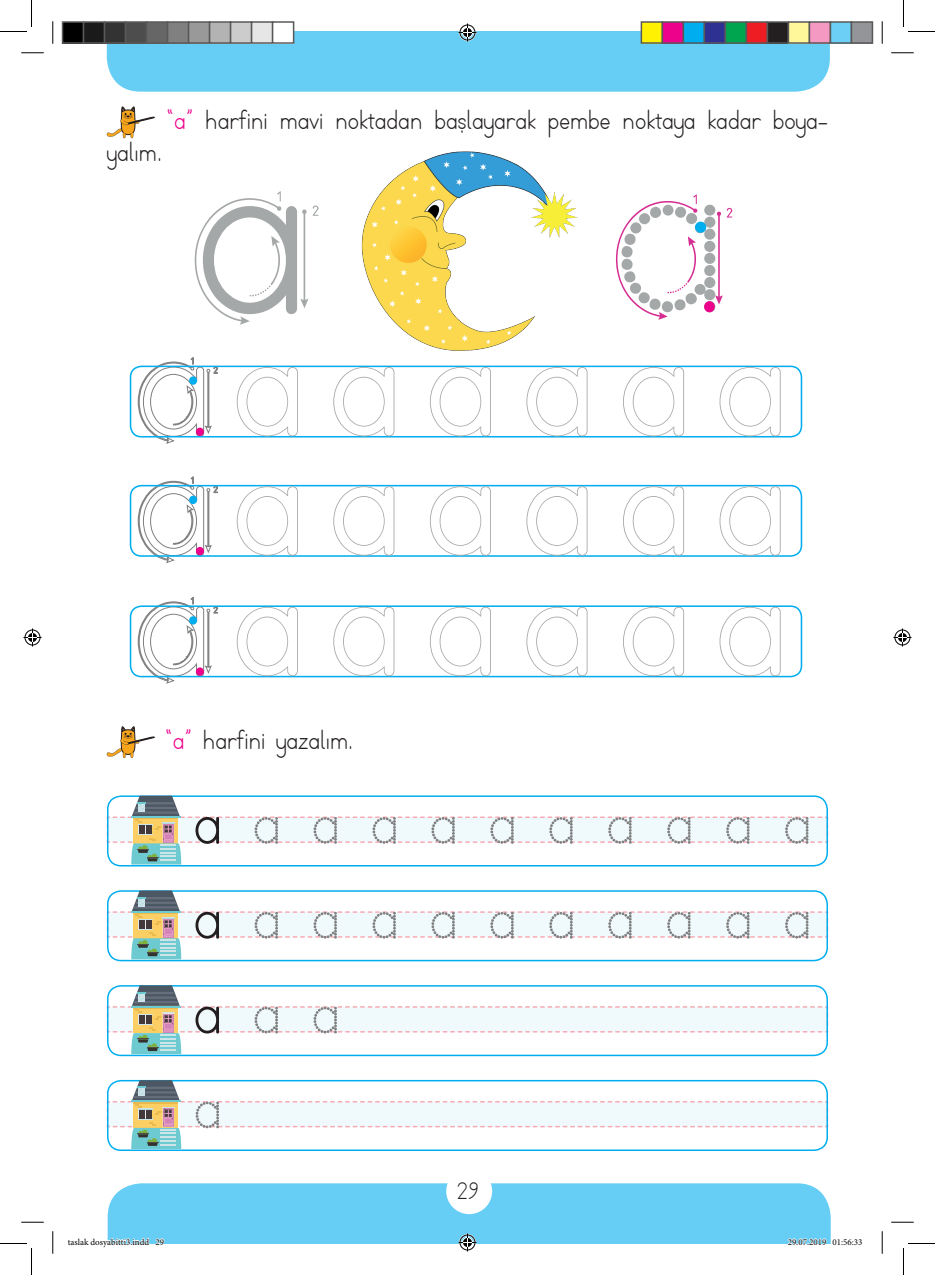
<style>
.page{position:relative;width:935px;height:1275px;background:#fff}
.page>*{position:absolute;margin:0;border:0;box-sizing:border-box;transform-origin:0 0}
.t1{font:271.5px "TTKB Dik Temel Abece Uni";color:#a5a8a8}
.t2{font:255px "TTKB Dik Temel Abece Arrow";color:#d52d91}
.t3{font:165px/119.9px "TTKB Dik Temel Abece Out Body";letter-spacing:.13em;color:#a5a8a8;text-align:justify}
.t4{font:67.5px/94.8px "TTKB Dik Temel Abece Dot";color:#7f8081}
.t5{font:27px "TTKB Dik Temel Abece";color:#231f20}
.t6{font:23.25px "TTKB Dik Temel Abece";color:#231f20}
.t7{font:9px "Minion Pro";color:#000}
.s1{color:#ed028c}
.s2{font-family:"TTKB Dik Temel Abece Dot"}
.s3{font-family:"TTKB Dik Temel Abece Uni";font-size:174px;color:#fff}
.s4{font-family:"TTKB Dik Temel Abece";color:#231f20}
</style>
<div class="page">
<svg style="left:107px;top:107px;width:48px;height:31px"></svg>
<svg style="left:107px;top:726px;width:48px;height:32px"></svg>
<div style="left:704px;top:301px;width:11px;height:11px;background:#ed028c;border-radius:50%"></div>
<div style="left:695px;top:222px;width:11px;height:11px;background:#00aeef;border-radius:50%"></div>
<svg style="left:137px;top:357px;width:81px;height:87px"></svg>
<div style="left:130px;top:366px;width:672px;height:71px;border:2px solid #00aeef;border-radius:11px"></div>
<div style="left:189px;top:376px;width:8px;height:9px;background:#00aeef;border-radius:50%"></div>
<div style="left:196px;top:428px;width:8px;height:8px;background:#ed028c;border-radius:50%"></div>
<svg style="left:137px;top:476px;width:81px;height:88px"></svg>
<div style="left:130px;top:485px;width:672px;height:72px;border:2px solid #00aeef;border-radius:11px"></div>
<div style="left:189px;top:496px;width:8px;height:8px;background:#00aeef;border-radius:50%"></div>
<div style="left:196px;top:547px;width:8px;height:8px;background:#ed028c;border-radius:50%"></div>
<svg style="left:137px;top:597px;width:81px;height:87px"></svg>
<div style="left:130px;top:605px;width:672px;height:72px;border:2px solid #00aeef;border-radius:11px"></div>
<div style="left:189px;top:616px;width:8px;height:9px;background:#00aeef;border-radius:50%"></div>
<div style="left:196px;top:667px;width:8px;height:9px;background:#ed028c;border-radius:50%"></div>
<img style="left:361px;top:151px;width:217px;height:200px">
<div style="left:107px;top:795px;width:721px;height:71px;border:2px solid #00aeef;border-radius:13px"></div>
<svg style="left:106px;top:796px;width:723px;height:68px"></svg>
<div style="left:107px;top:890px;width:721px;height:71px;border:2px solid #00aeef;border-radius:13px"></div>
<svg style="left:106px;top:890px;width:723px;height:69px"></svg>
<div style="left:107px;top:985px;width:721px;height:71px;border:2px solid #00aeef;border-radius:13px"></div>
<svg style="left:106px;top:985px;width:723px;height:69px"></svg>
<div style="left:107px;top:1080px;width:721px;height:71px;border:2px solid #00aeef;border-radius:13px"></div>
<svg style="left:106px;top:1080px;width:723px;height:69px"></svg>
<svg style="left:21px;top:53px;width:23px;height:1px"></svg>
<svg style="left:891px;top:53px;width:22px;height:1px"></svg>
<svg style="left:21px;top:1222px;width:23px;height:1px"></svg>
<svg style="left:891px;top:1222px;width:22px;height:1px"></svg>
<svg style="left:53px;top:21px;width:1px;height:23px"></svg>
<svg style="left:53px;top:1231px;width:1px;height:23px"></svg>
<svg style="left:882px;top:21px;width:1px;height:23px"></svg>
<svg style="left:882px;top:1231px;width:1px;height:23px"></svg>
<svg style="left:0;top:0;width:32px;height:32px"></svg>
<svg style="left:0;top:1243px;width:32px;height:32px"></svg>
<svg style="left:903px;top:0;width:32px;height:32px"></svg>
<svg style="left:903px;top:1243px;width:32px;height:32px"></svg>
<svg style="left:107px;top:24px;width:723px;height:68px;background:#71d1f5"></svg>
<svg style="left:24px;top:628px;width:18px;height:18px"></svg>
<svg style="left:893px;top:628px;width:18px;height:18px"></svg>
<div style="left:63px;top:22px;width:21px;height:21px;background:#000"></div>
<div style="left:62px;top:21px;width:22px;height:23px;border:2px solid #595959"></div>
<div style="left:84px;top:22px;width:21px;height:21px;background:#1a1a1a"></div>
<div style="left:83px;top:21px;width:22px;height:23px;border:2px solid #595959"></div>
<div style="left:105px;top:22px;width:21px;height:21px;background:#333"></div>
<div style="left:104px;top:21px;width:22px;height:23px;border:2px solid #595959"></div>
<div style="left:126px;top:22px;width:21px;height:21px;background:#4d4d4d"></div>
<div style="left:125px;top:21px;width:22px;height:23px;border:2px solid #595959"></div>
<div style="left:147px;top:22px;width:21px;height:21px;background:#666"></div>
<div style="left:146px;top:21px;width:22px;height:23px;border:2px solid #595959"></div>
<div style="left:168px;top:22px;width:21px;height:21px;background:#808080"></div>
<div style="left:167px;top:21px;width:22px;height:23px;border:2px solid #595959"></div>
<div style="left:189px;top:22px;width:21px;height:21px;background:#999"></div>
<div style="left:188px;top:21px;width:22px;height:23px;border:2px solid #595959"></div>
<div style="left:210px;top:22px;width:21px;height:21px;background:#b3b3b3"></div>
<div style="left:209px;top:21px;width:22px;height:23px;border:2px solid #595959"></div>
<div style="left:231px;top:22px;width:21px;height:21px;background:#ccc"></div>
<div style="left:230px;top:21px;width:22px;height:23px;border:2px solid #595959"></div>
<div style="left:252px;top:22px;width:21px;height:21px;background:#e6e6e6"></div>
<div style="left:251px;top:21px;width:22px;height:23px;border:2px solid #595959"></div>
<div style="left:273px;top:22px;width:21px;height:21px;background:#fff"></div>
<div style="left:272px;top:21px;width:22px;height:23px;border:2px solid #595959"></div>
<div style="left:641px;top:22px;width:21px;height:21px;background:#fff101"></div>
<div style="left:640px;top:21px;width:23px;height:23px;border:2px solid #595959"></div>
<div style="left:662px;top:22px;width:21px;height:21px;background:#ed028c"></div>
<div style="left:661px;top:21px;width:23px;height:23px;border:2px solid #595959"></div>
<div style="left:683px;top:22px;width:21px;height:21px;background:#00aeef"></div>
<div style="left:682px;top:21px;width:23px;height:23px;border:2px solid #595959"></div>
<div style="left:704px;top:22px;width:21px;height:21px;background:#2e3092"></div>
<div style="left:703px;top:21px;width:23px;height:23px;border:2px solid #595959"></div>
<div style="left:725px;top:22px;width:21px;height:21px;background:#00a54f"></div>
<div style="left:724px;top:21px;width:23px;height:23px;border:2px solid #595959"></div>
<div style="left:746px;top:22px;width:21px;height:21px;background:#ee1d23"></div>
<div style="left:745px;top:21px;width:23px;height:23px;border:2px solid #595959"></div>
<div style="left:767px;top:22px;width:21px;height:21px;background:#231f20"></div>
<div style="left:766px;top:21px;width:23px;height:23px;border:2px solid #595959"></div>
<div style="left:788px;top:22px;width:21px;height:21px;background:#fff79a"></div>
<div style="left:787px;top:21px;width:23px;height:23px;border:2px solid #595959"></div>
<div style="left:809px;top:22px;width:21px;height:21px;background:#f499c2"></div>
<div style="left:808px;top:21px;width:23px;height:23px;border:2px solid #595959"></div>
<div style="left:830px;top:22px;width:21px;height:21px;background:#6bcff6"></div>
<div style="left:829px;top:21px;width:23px;height:23px;border:2px solid #595959"></div>
<div style="left:851px;top:22px;width:21px;height:21px;background:#939598"></div>
<div style="left:850px;top:21px;width:23px;height:23px;border:2px solid #595959"></div>
<svg style="left:107px;top:1183px;width:724px;height:69px"></svg>
<p class="t5" style="left:166px;top:103px;width:663px"><span class="s1">“a”</span> harfini mavi noktadan başlayarak pembe noktaya kadar boya-</p>
<p class="t5" style="left:107px;top:135px;width:57px">yalım.</p>
<h1 class="t1" style="left:184px;top:50px;width:546px">a <span class="s2">a</span></h1>
<h3 class="t3" style="left:131px;top:324px;width:659px"><span class="s3">a</span>aaaaaa <span class="s3">a</span>aaaaaa <span class="s3">a</span>aaaaaa</h3>
<h2 class="t2" style="left:606px;top:62px;width:138px">a</h2>
<p class="t5" style="left:165px;top:723px;width:189px"><span class="s1">“a”</span> harfini yazalım.</p>
<h3 class="t4" style="left:193px;top:775px;width:620px"><span class="s4">a</span> a a a a a a a a a a <span class="s4">a</span> a a a a a a a a a a <span class="s4">a</span> a a<br>a</h3>
<p class="t6" style="left:457px;top:1177px;width:24px">29</p>
<p class="t7" style="left:68px;top:1236px;width:98px">taslak dosyabitti3.indd 29</p>
<p class="t7" style="left:787px;top:1236px;width:76px">29.07.2019 01:56:33</p>
</div>
